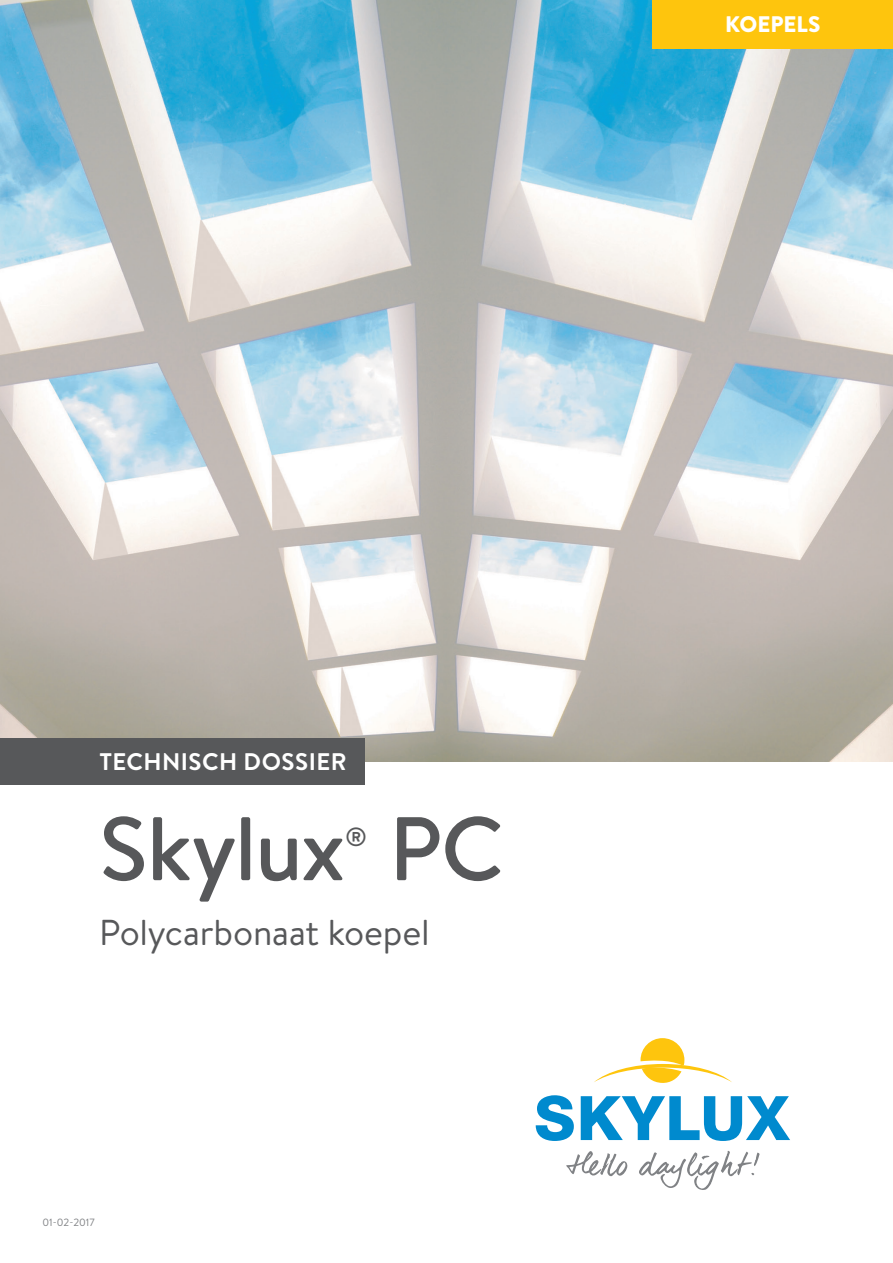
<style>
.page{position:relative;width:893px;height:1263px;background:#fff}
.page>*{position:absolute;margin:0;border:0;box-sizing:border-box;transform-origin:0 0}
.Titel_1_A{font:500 90px "Brandon Text";letter-spacing:-.015em;color:#57585a}
.Titel_1_B{font:36px "Brandon Text";letter-spacing:-.005em;color:#57585a}
.Titel_1_A-2{font:500 26.25px "Brandon Text";color:#57585a}
.t1{font:700 24px "Brandon Text";letter-spacing:.02em;color:#fff}
.t2{font:900 22.5px "Brandon Text";color:#fff}
.t3{font:10.5px "Brandon Text";color:#808285}
</style>
<div class="page">
<img style="left:0;top:0;width:893px;height:761px">
<svg style="left:536px;top:1095px;width:38px;height:46px"></svg>
<svg style="left:581px;top:1096px;width:209px;height:45px"></svg>
<svg style="left:594px;top:1038px;width:138px;height:45px"></svg>
<svg style="left:566px;top:1151px;width:61px;height:25px"></svg>
<svg style="left:639px;top:1151px;width:120px;height:39px"></svg>
<div style="left:0;top:738px;width:365px;height:46px;background:#57585a"></div>
<div style="left:653px;top:0;width:240px;height:49px;background:#fec50d"></div>
<p class="t2" style="left:725px;top:8px;width:97px">KOEPELS</p>
<p class="t1" style="left:99px;top:744px;width:249px">TECHNISCH DOSSIER</p>
<p class="Titel_1_A" style="left:99px;top:787px;width:247px">Skylux</p>
<p class="Titel_1_A-2" style="left:345px;top:818px;width:23px">®</p>
<p class="Titel_1_A" style="left:389px;top:787px;width:116px">PC</p>
<p class="Titel_1_B" style="left:99px;top:908px;width:332px">Polycarbonaat koepel</p>
<p class="t3" style="left:43px;top:1215px;width:54px">01-02-2017</p>
</div>
